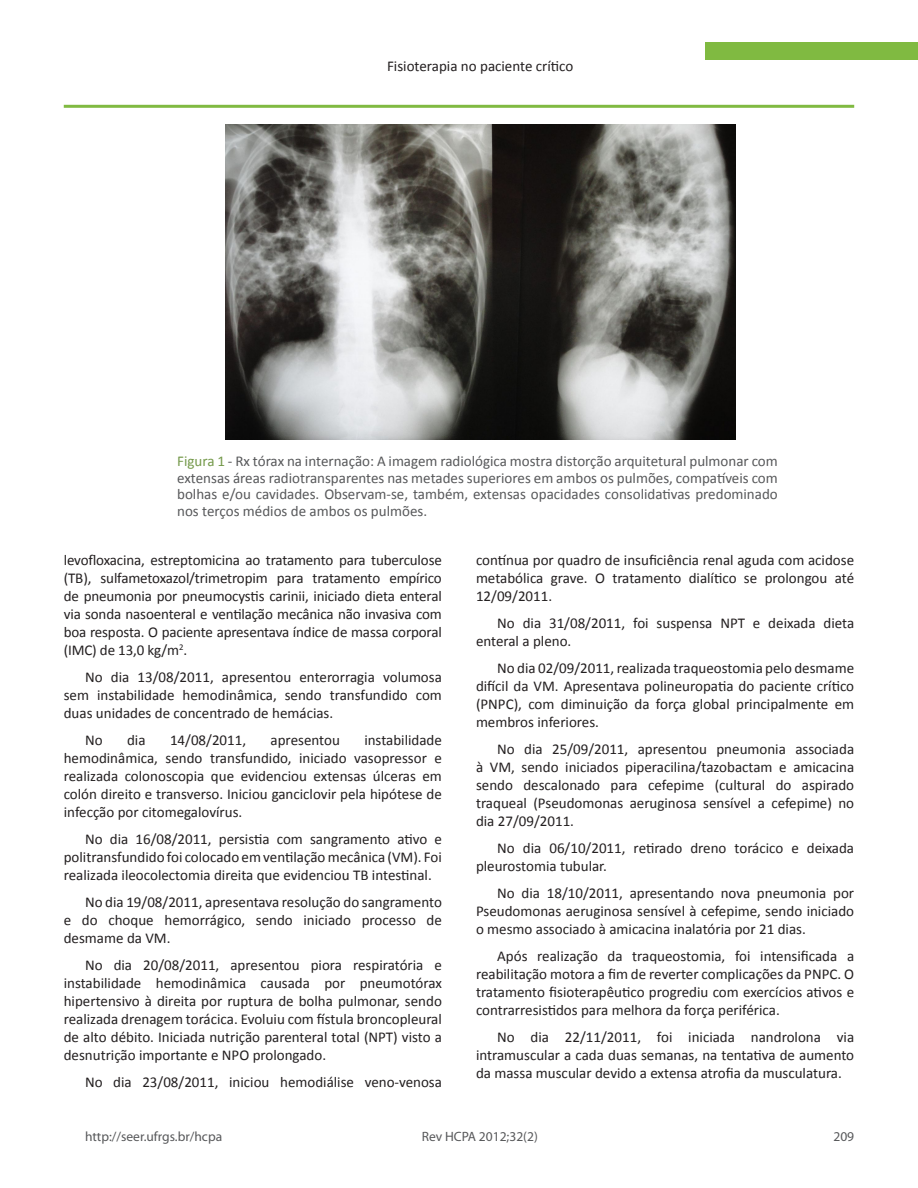
<style>
.page{position:relative;width:918px;height:1188px;background:#fff}
.page>*{position:absolute;margin:0;border:0;box-sizing:border-box;transform-origin:0 0}
.Texto{font:15px/18px "Calibri";color:#231f20;text-align:justify}
.Título_tabela{font:15px/16.5px "Calibri";color:#57585a;text-align:justify}
.Cartola_Titulo_-_imp{font:15px "Calibri";color:#231f20}
.Rodape{font:13.5px "Myriad Pro";color:#57585a}
.s1{color:#74994a}
</style>
<div class="page">
<div style="left:705px;top:43px;width:213px;height:17px;background:#80ba41"></div>
<hr style="left:64px;top:105px;width:790px;height:3px;background:#80ba41">
<img style="left:225px;top:124px;width:510px;height:315px">
<p class="Cartola_Titulo_-_imp" style="left:387px;top:57px;width:188px">Fisioterapia no paciente crítico</p>
<p class="Título_tabela" style="left:177px;top:452px;width:602px"><span class="s1">Figura 1</span> - Rx tórax na internação: A imagem radiológica mostra distorção arquitetural pulmonar com extensas áreas radiotransparentes nas metades superiores em ambos os pulmões, compatíveis com bolhas e/ou cavidades. Observam-se, também, extensas opacidades consolidativas predominado nos terços médios de ambos os pulmões.</p>
<p class="Texto" style="left:64px;top:551px;width:380px">levofloxacina, estreptomicina ao tratamento para tuberculose (TB), sulfametoxazol/trimetropim para tratamento empírico de pneumonia por pneumocystis carinii, iniciado dieta enteral via sonda nasoenteral e ventilação mecânica não invasiva com boa resposta. O paciente apresentava índice de massa corporal (IMC) de 13,0 kg/m<sup>2</sup>.</p>
<p class="Texto" style="left:64px;top:668px;width:380px;text-indent:21px">No dia 13/08/2011, apresentou enterorragia volumosa sem instabilidade hemodinâmica, sendo transfundido com duas unidades de concentrado de hemácias.</p>
<p class="Texto" style="left:85px;top:731px;width:19px">No</p>
<p class="Texto" style="left:127px;top:731px;width:20px">dia</p>
<p class="Texto" style="left:170px;top:731px;width:78px">14/08/2011,</p>
<p class="Texto" style="left:271px;top:731px;width:71px">apresentou</p>
<p class="Texto" style="left:64px;top:731px;width:380px;text-indent:301px">instabilidade hemodinâmica, sendo transfundido, iniciado vasopressor e realizada colonoscopia que evidenciou extensas úlceras em colón direito e transverso. Iniciou ganciclovir pela hipótese de infecção por citomegalovírus.</p>
<p class="Texto" style="left:64px;top:830px;width:380px;text-indent:21px">No dia 16/08/2011, persistia com sangramento ativo e politransfundido foi colocado em ventilação mecânica (VM). Foi realizada ileocolectomia direita que evidenciou TB intestinal.</p>
<p class="Texto" style="left:64px;top:893px;width:380px;text-indent:21px">No dia 19/08/2011, apresentava resolução do sangramento e do choque hemorrágico, sendo iniciado processo de desmame da VM.</p>
<p class="Texto" style="left:64px;top:956px;width:380px;text-indent:21px">No dia 20/08/2011, apresentou piora respiratória e instabilidade hemodinâmica causada por pneumotórax hipertensivo à direita por ruptura de bolha pulmonar, sendo realizada drenagem torácica. Evoluiu com fístula broncopleural de alto débito. Iniciada nutrição parenteral total (NPT) visto a desnutrição importante e NPO prolongado.</p>
<p class="Texto" style="left:85px;top:1073px;width:358px">No dia 23/08/2011, iniciou hemodiálise veno-venosa</p>
<p class="Texto" style="left:476px;top:551px;width:380px">contínua por quadro de insuficiência renal aguda com acidose metabólica grave. O tratamento dialítico se prolongou até 12/09/2011.</p>
<p class="Texto" style="left:476px;top:614px;width:380px;text-indent:21px">No dia 31/08/2011, foi suspensa NPT e deixada dieta enteral a pleno.</p>
<p class="Texto" style="left:476px;top:659px;width:380px;text-indent:21px">No dia 02/09/2011, realizada traqueostomia pelo desmame difícil da VM. Apresentava polineuropatia do paciente crítico (PNPC), com diminuição da força global principalmente em membros inferiores.</p>
<p class="Texto" style="left:476px;top:740px;width:380px;text-indent:21px">No dia 25/09/2011, apresentou pneumonia associada à VM, sendo iniciados piperacilina/tazobactam e amicacina sendo descalonado para cefepime (cultural do aspirado traqueal (Pseudomonas aeruginosa sensível a cefepime) no dia 27/09/2011.</p>
<p class="Texto" style="left:476px;top:839px;width:380px;text-indent:21px">No dia 06/10/2011, retirado dreno torácico e deixada pleurostomia tubular.</p>
<p class="Texto" style="left:476px;top:884px;width:380px;text-indent:21px">No dia 18/10/2011, apresentando nova pneumonia por Pseudomonas aeruginosa sensível à cefepime, sendo iniciado o mesmo associado à amicacina inalatória por 21 dias.</p>
<p class="Texto" style="left:476px;top:947px;width:380px;text-indent:21px">Após realização da traqueostomia, foi intensificada a reabilitação motora a fim de reverter complicações da PNPC. O tratamento fisioterapêutico progrediu com exercícios ativos e contrarresistidos para melhora da força periférica.</p>
<p class="Texto" style="left:476px;top:1028px;width:380px;text-indent:21px">No dia 22/11/2011, foi iniciada nandrolona via intramuscular a cada duas semanas, na tentativa de aumento da massa muscular devido a extensa atrofia da musculatura.</p>
<p class="Rodape" style="left:85px;top:1128px;width:139px">http://seer.ufrgs.br/hcpa</p>
<p class="Rodape" style="left:422px;top:1128px;width:118px">Rev HCPA 2012;32(2)</p>
<p class="Rodape" style="left:833px;top:1128px;width:22px">209</p>
</div>
